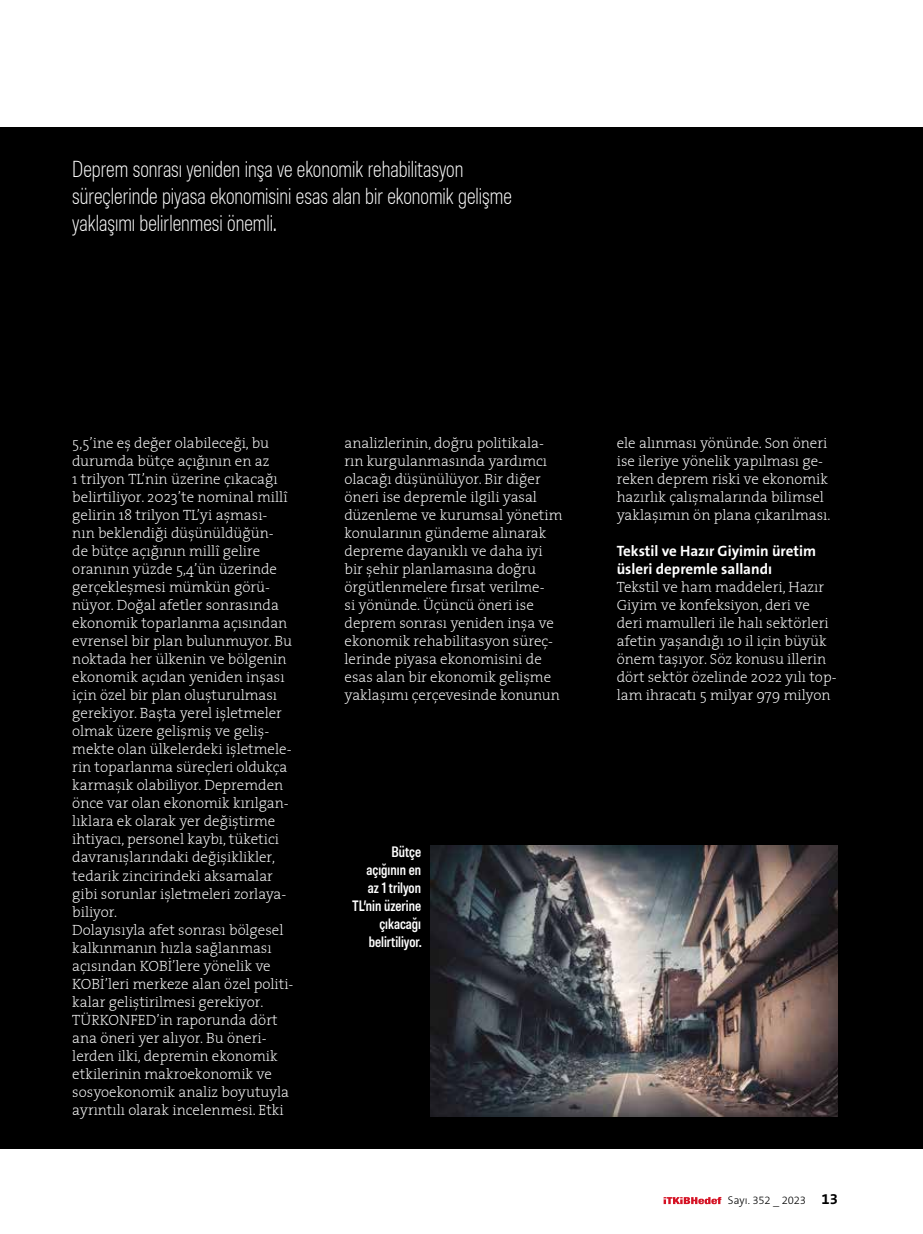
<style>
.page{position:relative;width:923px;height:1234px;background:#fff}
.page>*{position:absolute;margin:0;border:0;box-sizing:border-box;transform-origin:0 0}
.t1{font:300 semi-condensed 22.5px/27px "Molde";color:#fff;scale:.89 1}
.t2{font:15px/18px "The Serif";color:#fff}
.t3{font:600 semi-condensed 15px/18px "Molde";color:#fff;text-align:right;scale:.89 1}
.t4{font:700 15px/18px "The Sans B W7";color:#fff}
.t5{font:300 11.25px "The Sans B W3";letter-spacing:-.01em;color:#000}
.s1{font-family:"The Sans B W7";font-weight:700;font-size:15px}
</style>
<div class="page">
<svg style="left:663px;top:1197px;width:58px;height:6px"></svg>
<div style="left:0;top:128px;width:923px;height:1020px;background:#000"></div>
<img style="left:431px;top:845px;width:407px;height:271px">
<h1 class="t1" style="left:72px;top:155px;width:495px">Deprem sonrası yeniden inşa ve ekonomik rehabilitasyon süreçlerinde piyasa ekonomisini esas alan bir ekonomik gelişme yaklaşımı belirlenmesi önemli.</h1>
<p class="t2" style="left:72px;top:433px;width:223px">5,5’ine eş değer olabileceği, bu durumda bütçe açığının en az<br>1 trilyon TL’nin üzerine çıkacağı belirtiliyor. 2023’te nominal millî gelirin 18 trilyon TL’yi aşması&shy;nın beklendiği düşünüldüğün-<br>de bütçe açığının millî gelire oranının yüzde 5,4’ün üzerinde gerçekleşmesi mümkün görü&shy;nüyor. Doğal afetler sonrasında ekonomik toparlanma açısından evrensel bir plan bulunmuyor. Bu noktada her ülkenin ve bölgenin ekonomik açıdan yeniden inşası için özel bir plan oluşturulması gerekiyor. Başta yerel işletmeler olmak üzere gelişmiş ve geliş&shy;mekte olan ülkelerdeki işletmele&shy;rin toparlanma süreçleri oldukça karmaşık olabiliyor. Depremden önce var olan ekonomik kırılgan&shy;lıklara ek olarak yer değiştirme ihtiyacı, personel kaybı, tüketici davranışlarındaki değişiklikler, tedarik zincirindeki aksamalar gibi sorunlar işletmeleri zorlaya&shy;biliyor.<br>Dolayısıyla afet sonrası bölgesel kalkınmanın hızla sağlanması açısından KOBİ’lere yönelik ve<br>KOBİ’leri merkeze alan özel politi&shy;kalar geliştirilmesi gerekiyor.<br>TÜRKONFED’in raporunda dört ana öneri yer alıyor. Bu öneri&shy;lerden ilki, depremin ekonomik etkilerinin makroekonomik ve sosyoekonomik analiz boyutuyla ayrıntılı olarak incelenmesi. Etki</p>
<p class="t2" style="left:344px;top:433px;width:219px">analizlerinin, doğru politikala&shy;rın kurgulanmasında yardımcı olacağı düşünülüyor. Bir diğer öneri ise depremle ilgili yasal düzenleme ve kurumsal yönetim konularının gündeme alınarak depreme dayanıklı ve daha iyi bir şehir planlamasına doğru örgütlenmelere fırsat verilme-<br>si yönünde. Üçüncü öneri ise deprem sonrası yeniden inşa ve ekonomik rehabilitasyon süreç&shy;lerinde piyasa ekonomisini de esas alan bir ekonomik gelişme yaklaşımı çerçevesinde konunun</p>
<p class="t2" style="left:617px;top:433px;width:215px">ele alınması yönünde. Son öneri ise ileriye yönelik yapılması ge&shy;reken deprem riski ve ekonomik hazırlık çalışmalarında bilimsel yaklaşımın ön plana çıkarılması.</p>
<p class="t4" style="left:617px;top:542px;width:201px">Tekstil ve Hazır Giyimin üretim üsleri depremle sallandı</p>
<p class="t2" style="left:617px;top:577px;width:221px">Tekstil ve ham maddeleri, Hazır<br>Giyim ve konfeksiyon, deri ve deri mamulleri ile halı sektörleri afetin yaşandığı 10 il için büyük önem taşıyor. Söz konusu illerin dört sektör özelinde 2022 yılı top&shy;lam ihracatı 5 milyar 979 milyon</p>
<p class="t3" style="left:352px;top:842px;width:79px">Bütçe açığının en<br>az 1 trilyon<br>TL’nin üzerine çıkacağı belirtiliyor.</p>
<p class="t5" style="left:728px;top:1192px;width:111px">Sayı. 352 _ 2023 <span class="s1">13</span></p>
</div>
